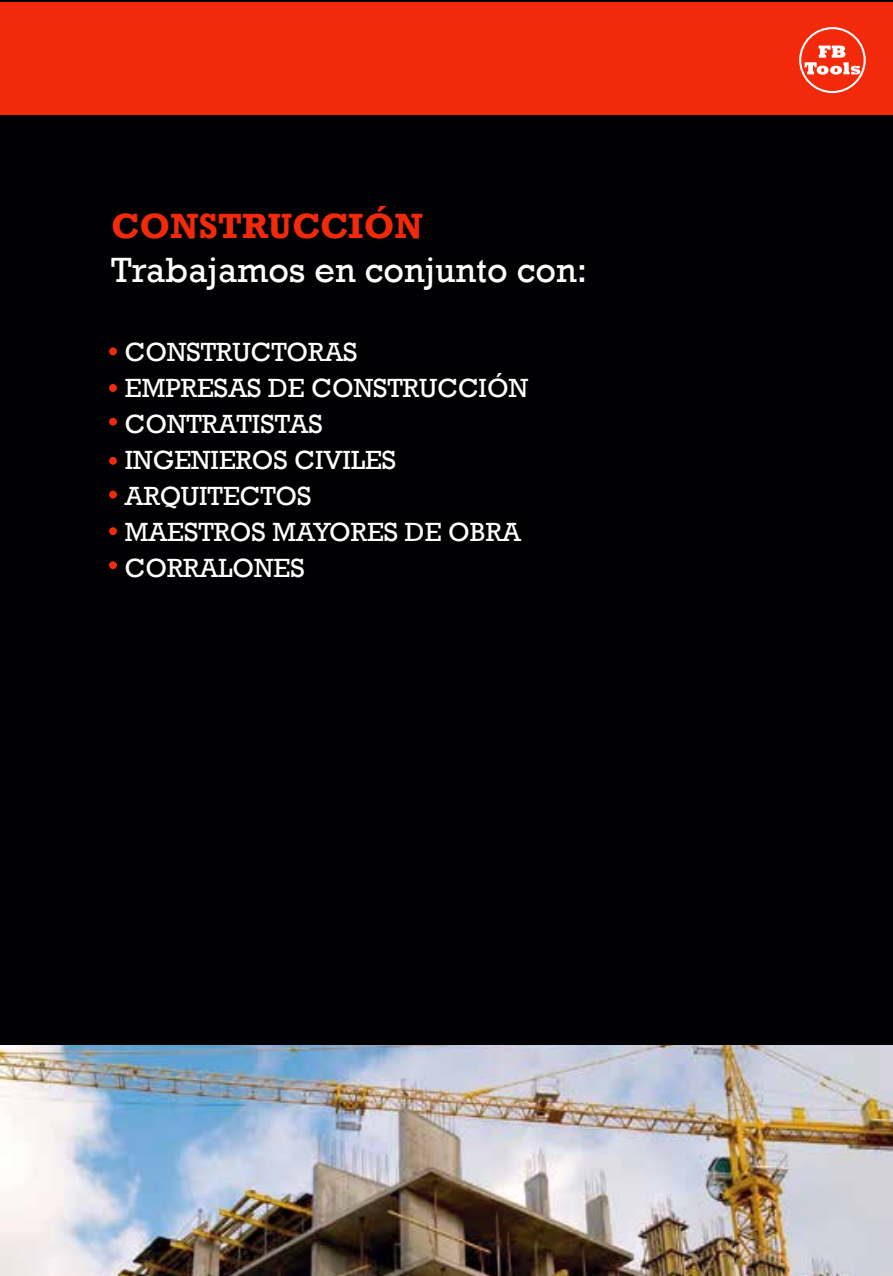
<style>
.page{position:relative;width:893px;height:1276px;background:#010002}
.page>*{position:absolute;margin:0;border:0;box-sizing:border-box;transform-origin:0 0}
.t1{font:36px "Rockwell";color:#fff}
.t2{font:700 36px "Rockwell";color:#f2290b}
.t3{font:27px/36px "Rockwell";color:#fff}
</style>
<div class="page">
<div style="left:109px;top:561px;width:8px;height:8px;background:#f2290b;border-radius:50%"></div>
<div style="left:109px;top:347px;width:8px;height:8px;background:#f2290b;border-radius:50%"></div>
<div style="left:109px;top:384px;width:8px;height:8px;background:#f2290b;border-radius:50%"></div>
<div style="left:109px;top:418px;width:8px;height:8px;background:#f2290b;border-radius:50%"></div>
<div style="left:109px;top:457px;width:8px;height:8px;background:#f2290b;border-radius:50%"></div>
<div style="left:109px;top:491px;width:8px;height:7px;background:#f2290b;border-radius:50%"></div>
<div style="left:109px;top:527px;width:8px;height:8px;background:#f2290b;border-radius:50%"></div>
<div style="left:0;top:2px;width:893px;height:112px;background:#f2290b"></div>
<svg style="left:799px;top:27px;width:67px;height:66px"></svg>
<img style="left:1px;top:1045px;width:891px;height:231px">
<h1 class="t2" style="left:111px;top:204px;width:313px">CONSTRUCCIÓN</h1>
<h1 class="t1" style="left:111px;top:249px;width:477px">Trabajamos en conjunto con:</h1>
<p class="t3" style="left:125px;top:334px;width:405px">CONSTRUCTORAS<br>EMPRESAS DE CONSTRUCCIÓN<br>CONTRATISTAS<br>INGENIEROS CIVILES<br>ARQUITECTOS<br>MAESTROS MAYORES DE OBRA<br>CORRALONES</p>
</div>
